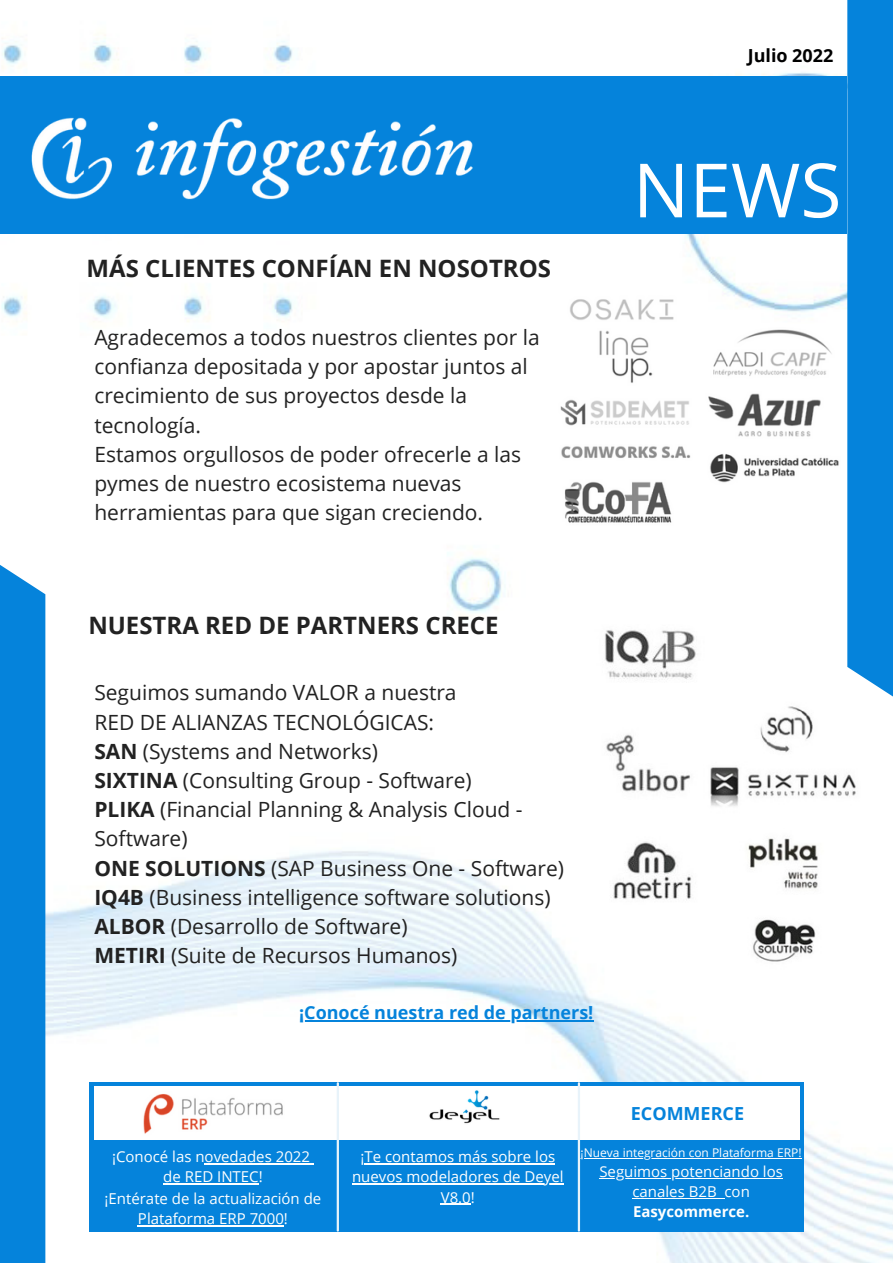
<style>
.page{position:relative;width:893px;height:1264px;background:#fff}
.page>*{position:absolute;margin:0;border:0;box-sizing:border-box;transform-origin:0 0}
.t1{font:74.85px "Open Sans";color:#fff}
.t2{font:700 24px "Open Sans";color:#222}
.t3{font:21px/29.2px "Open Sans";color:#222}
.t4{font:700 18px "Open Sans";color:#0583db}
.t5{font:700 18px "Open Sans";color:#000}
.t6{font:15px/20.2px "Open Sans";color:#fff;text-align:center}
.t7{font:700 15px "Open Sans";color:#fff}
.t8{font:12px "Open Sans";color:#fff}
.s1{font-weight:700}
</style>
<div class="page">
<img style="left:0;top:35px;width:892px;height:1227px">
<div style="left:0;top:76px;width:846px;height:157px;background:#0583db"></div>
<div style="left:0;top:564px;width:45px;height:698px;background:#0583db"></div>
<div style="left:847px;top:0;width:45px;height:696px;background:#0583db"></div>
<div style="left:89px;top:1082px;width:714px;height:149px;background:#0583db"></div>
<img style="left:31px;top:117px;width:442px;height:83px">
<div style="left:94px;top:1086px;width:705px;height:53px;background:#fff"></div>
<hr style="left:577px;top:1083px;width:3px;height:147px;background:#e8f3fa">
<hr style="left:336px;top:1083px;width:3px;height:147px;background:#e8f3fa">
<img style="left:138px;top:1089px;width:151px;height:50px">
<img style="left:423px;top:1086px;width:82px;height:53px">
<img style="left:580px;top:624px;width:149px;height:282px">
<img style="left:703px;top:687px;width:157px;height:283px">
<img style="left:703px;top:324px;width:137px;height:170px">
<img style="left:548px;top:288px;width:146px;height:242px">
<hr style="left:205px;top:1163px;width:105px;height:1px;background:#fff">
<hr style="left:163px;top:1183px;width:96px;height:1px;background:#fff">
<hr style="left:138px;top:1225px;width:146px;height:1px;background:#fff">
<hr style="left:364px;top:1163px;width:191px;height:1px;background:#fff">
<hr style="left:352px;top:1183px;width:211px;height:1px;background:#fff">
<hr style="left:441px;top:1203px;width:30px;height:1px;background:#fff">
<hr style="left:299px;top:1020px;width:294px;height:1px;background:#0583db">
<hr style="left:580px;top:1157px;width:221px;height:1px;background:#fff">
<hr style="left:599px;top:1177px;width:183px;height:1px;background:#fff">
<hr style="left:632px;top:1197px;width:84px;height:1px;background:#fff">
<p class="t5" style="left:747px;top:43px;width:87px">Julio 2022</p>
<p class="t2" style="left:87px;top:251px;width:466px">MÁS CLIENTES CONFÍAN EN NOSOTROS</p>
<p class="t3" style="left:94px;top:322px;width:447px">Agradecemos a todos nuestros clientes por la confianza depositada y por apostar juntos al crecimiento de sus proyectos desde la tecnología.<br>Estamos orgullosos de poder ofrecerle a las pymes de nuestro ecosistema nuevas herramientas para que sigan creciendo.</p>
<p class="t2" style="left:88px;top:608px;width:412px">NUESTRA RED DE PARTNERS CRECE</p>
<p class="t3" style="left:94px;top:677px;width:471px">Seguimos sumando VALOR a nuestra<br>RED DE ALIANZAS TECNOLÓGICAS:<br><span class="s1">SAN</span> (Systems and Networks)<br><span class="s1">SIXTINA</span> (Consulting Group - Software)<br><span class="s1">PLIKA</span> (Financial Planning &amp; Analysis Cloud - Software)<br><span class="s1">ONE SOLUTIONS</span> (SAP Business One - Software)<br><span class="s1">IQ4B</span> (Business intelligence software solutions)<br><span class="s1">ALBOR</span> (Desarrollo de Software)<br><span class="s1">METIRI</span> (Suite de Recursos Humanos)</p>
<p class="t4" style="left:299px;top:999px;width:296px">¡Conocé nuestra red de partners!</p>
<h1 class="t1" style="left:632px;top:137px;width:210px">NEWS</h1>
<p class="t4" style="left:630px;top:1100px;width:115px">ECOMMERCE</p>
<p class="t6" style="left:112px;top:1146px;width:199px">¡Conocé las novedades 2022 de RED INTEC!</p>
<p class="t6" style="left:105px;top:1188px;width:218px">¡Entérate de la actualización de<br>Plataforma ERP 7000!</p>
<p class="t6" style="left:352px;top:1146px;width:213px">¡Te contamos más sobre los nuevos modeladores de Deyel<br>V8.0!</p>
<p class="t8" style="left:580px;top:1143px;width:222px">¡Nueva integración con Plataforma ERP!</p>
<p class="t6" style="left:599px;top:1160px;width:185px">Seguimos potenciando los canales B2B con</p>
<p class="t7" style="left:633px;top:1200px;width:118px">Easycommerce.</p>
</div>
